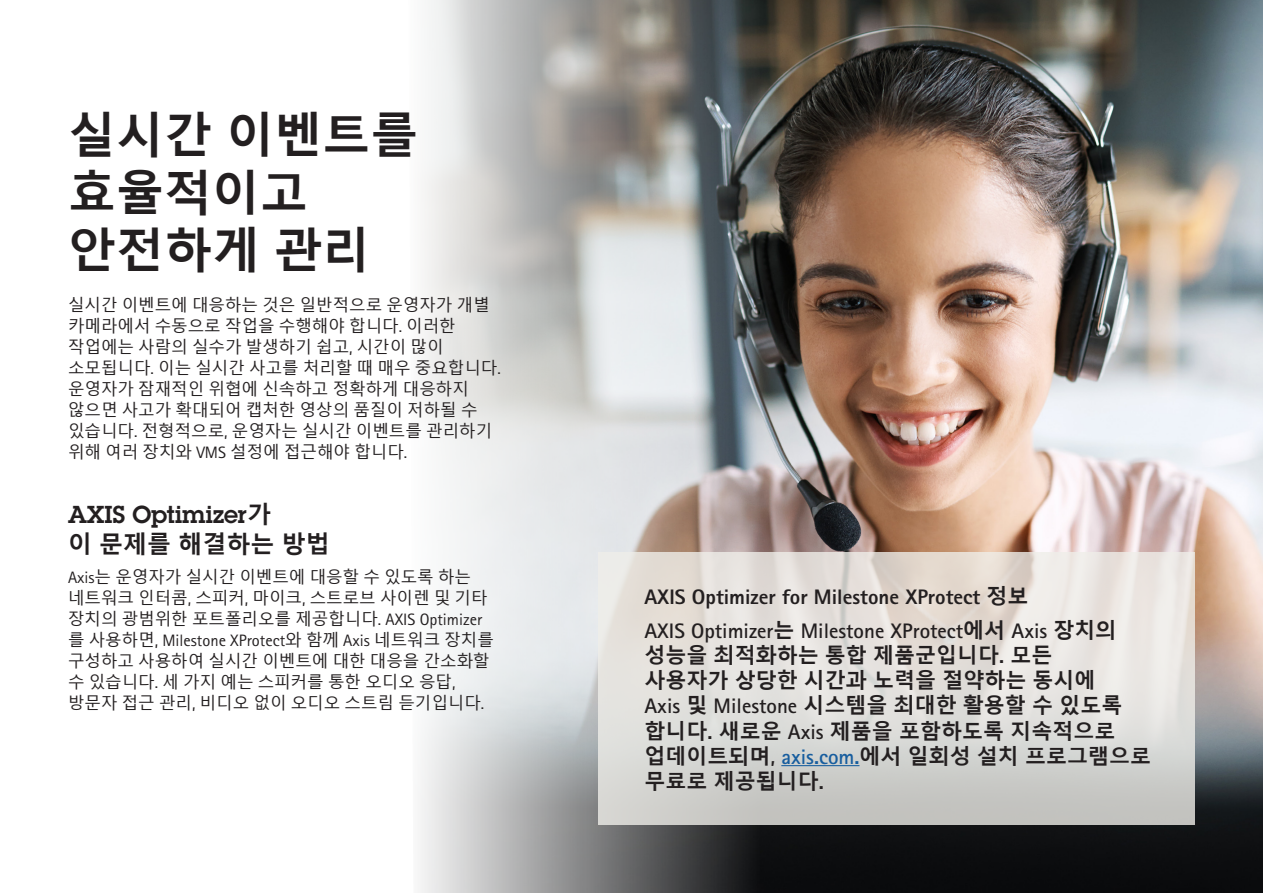
<style>
.page{position:relative;width:1263px;height:893px;background:#fff}
.page>*{position:absolute;margin:0;border:0;box-sizing:border-box;transform-origin:0 0}
.t1{font:700 48px/57.6px "Malgun Gothic";color:#231f20}
.t2{font:600 24px/30px "Lubalin Graph ECG";color:#231f20}
.t3{font:700 21px/25.2px "Malgun Gothic";color:#231f20}
.t4{font:800 21px "Rotis Sans Serif Pro";color:#231f20}
.t5{font:16.5px/21px "Malgun Gothic";color:#231f20}
.s1{font-family:"Rotis Sans Serif Pro"}
.s2{font-family:"Malgun Gothic";font-weight:700}
.s3{font-family:"Rotis Sans Serif Pro";color:#175d9e}
</style>
<div class="page">
<img style="left:420px;top:0;width:843px;height:893px">
<svg style="left:598px;top:552px;width:597px;height:273px;background:#dddad6"></svg>
<hr style="left:781px;top:765px;width:78px;height:1px;background:#175d9e">
<p class="t1" style="left:68px;top:107px;width:352px">실시간 이벤트를 효율적이고 안전하게 관리</p>
<p class="t5" style="left:68px;top:295px;width:434px">실시간 이벤트에 대응하는 것은 일반적으로 운영자가 개별 카메라에서 수동으로 작업을 수행해야 합니다<span class="s1">.</span> 이러한 작업에는 사람의 실수가 발생하기 쉽고<span class="s1">,</span> 시간이 많이 소모됩니다<span class="s1">.</span> 이는 실시간 사고를 처리할 때 매우 중요합니다<span class="s1">. </span>운영자가 잠재적인 위협에 신속하고 정확하게 대응하지 않으면 사고가 확대되어 캡처한 영상의 품질이 저하될 수 있습니다<span class="s1">.</span> 전형적으로<span class="s1">,</span> 운영자는 실시간 이벤트를 관리하기 위해 여러 장치와 <span class="s1">VMS</span> 설정에 접근해야 합니다<span class="s1">.</span></p>
<p class="t2" style="left:68px;top:500px;width:263px">AXIS Optimizer<span class="s2">가<br>이 문제를 해결하는 방법</span></p>
<p class="t5" style="left:68px;top:567px;width:427px"><span class="s1">Axis</span>는 운영자가 실시간 이벤트에 대응할 수 있도록 하는 네트워크 인터콤<span class="s1">,</span> 스피커<span class="s1">,</span> 마이크<span class="s1">,</span> 스트로브 사이렌 및 기타 장치의 광범위한 포트폴리오를 제공합니다<span class="s1">. AXIS Optimizer </span>를 사용하면<span class="s1">, Milestone XProtect</span>와 함께 <span class="s1">Axis</span> 네트워크 장치를 구성하고 사용하여 실시간 이벤트에 대한 대응을 간소화할 수 있습니다<span class="s1">.</span> 세 가지 예는 스피커를 통한 오디오 응답<span class="s1">, </span>방문자 접근 관리<span class="s1">,</span> 비디오 없이 오디오 스트림 듣기입니다<span class="s1">.</span></p>
<p class="t4" style="left:644px;top:584px;width:386px">AXIS Optimizer for Milestone XProtect <span class="s2">정보</span></p>
<p class="t3" style="left:644px;top:618px;width:508px"><span class="s1">AXIS Optimizer</span>는 <span class="s1">Milestone XProtect</span>에서 <span class="s1">Axis</span> 장치의 성능을 최적화하는 통합 제품군입니다<span class="s1">.</span> 모든<br>사용자가 상당한 시간과 노력을 절약하는 동시에<br><span class="s1">Axis</span> 및 <span class="s1">Milestone</span> 시스템을 최대한 활용할 수 있도록 합니다<span class="s1">.</span> 새로운 <span class="s1">Axis</span> 제품을 포함하도록 지속적으로 업데이트되며<span class="s1">,</span> <span class="s3">axis.com.</span>에서 일회성 설치 프로그램으로 무료로 제공됩니다<span class="s1">.</span></p>
</div>
